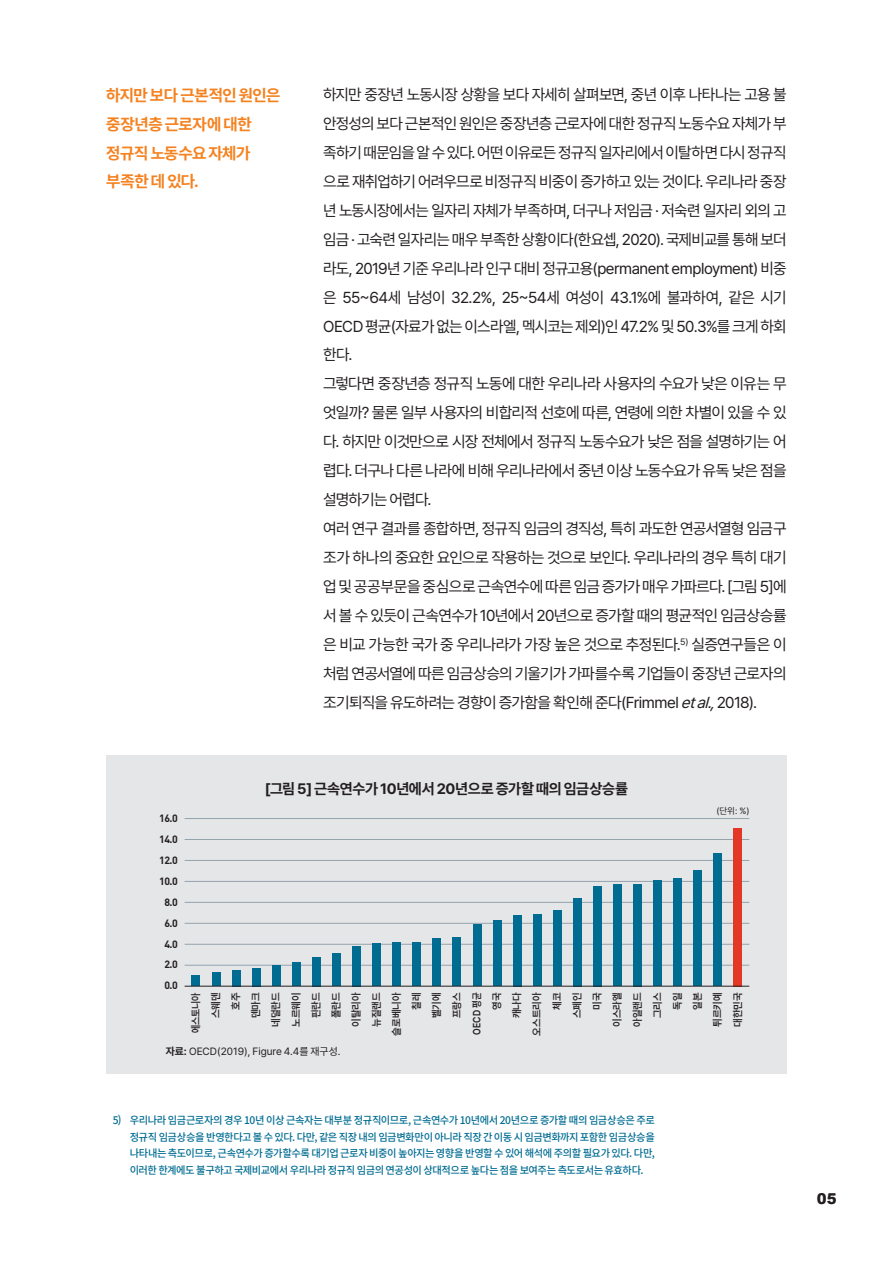
<style>
.page{position:relative;width:893px;height:1263px;background:#fff}
.page>*{position:absolute;margin:0;border:0;box-sizing:border-box;transform-origin:0 0}
.t1{font:700 16.5px/29px "Pretendard";letter-spacing:-.025em;color:#f58220}
.t2{font:15.75px/29px "Pretendard";letter-spacing:-.045em;color:#231f20}
.t3{font:700 15px "Pretendard";letter-spacing:-.015em;color:#231f20}
.t4{font:900 15px "Arial";color:#231f20}
.t5{font:500 10.5px/16.5px "Noto Sans CJ Kkr";letter-spacing:-.045em;color:#016c92;text-align:justify}
.t6{font:600 10.5px/20.1px "Pretendard";color:#231f20;text-align:right;scale:.9 1}
.t7{font:700 10.5px/21px "DIN Pro";letter-spacing:-.045em;color:#231f20;text-align:center}
.t8{font:10.5px "Pretendard";color:#231f20}
.t9{font:9px "Pretendard";color:#231f20}
.s1{font-style:italic}
.s2{font-weight:700}
</style>
<div class="page">
<div style="left:106px;top:755px;width:681px;height:318px;background:#e5e6e8"></div>
<hr style="left:185px;top:965px;width:564px;height:1px;background:#95a3ad">
<hr style="left:185px;top:944px;width:564px;height:1px;background:#95a3ad">
<hr style="left:185px;top:923px;width:564px;height:1px;background:#95a3ad">
<hr style="left:185px;top:902px;width:564px;height:1px;background:#95a3ad">
<hr style="left:185px;top:881px;width:564px;height:1px;background:#95a3ad">
<hr style="left:185px;top:860px;width:564px;height:1px;background:#95a3ad">
<hr style="left:185px;top:839px;width:564px;height:1px;background:#95a3ad">
<hr style="left:185px;top:818px;width:564px;height:1px;background:#95a3ad">
<div style="left:192px;top:975px;width:8px;height:11px;background:#016c92"></div>
<div style="left:212px;top:972px;width:8px;height:14px;background:#016c92"></div>
<div style="left:232px;top:970px;width:8px;height:16px;background:#016c92"></div>
<div style="left:252px;top:968px;width:8px;height:18px;background:#016c92"></div>
<div style="left:272px;top:965px;width:9px;height:21px;background:#016c92"></div>
<div style="left:292px;top:963px;width:9px;height:23px;background:#016c92"></div>
<div style="left:312px;top:957px;width:9px;height:29px;background:#016c92"></div>
<div style="left:332px;top:953px;width:9px;height:33px;background:#016c92"></div>
<div style="left:352px;top:946px;width:9px;height:40px;background:#016c92"></div>
<div style="left:372px;top:943px;width:9px;height:43px;background:#016c92"></div>
<div style="left:392px;top:942px;width:9px;height:44px;background:#016c92"></div>
<div style="left:413px;top:942px;width:8px;height:44px;background:#016c92"></div>
<div style="left:433px;top:938px;width:8px;height:48px;background:#016c92"></div>
<div style="left:453px;top:937px;width:8px;height:49px;background:#016c92"></div>
<div style="left:473px;top:924px;width:8px;height:62px;background:#016c92"></div>
<div style="left:493px;top:921px;width:8px;height:65px;background:#016c92"></div>
<div style="left:513px;top:915px;width:8px;height:71px;background:#016c92"></div>
<div style="left:533px;top:914px;width:8px;height:72px;background:#016c92"></div>
<div style="left:553px;top:910px;width:9px;height:76px;background:#016c92"></div>
<div style="left:573px;top:898px;width:9px;height:88px;background:#016c92"></div>
<div style="left:593px;top:886px;width:9px;height:100px;background:#016c92"></div>
<div style="left:613px;top:884px;width:9px;height:102px;background:#016c92"></div>
<div style="left:633px;top:884px;width:9px;height:102px;background:#016c92"></div>
<div style="left:653px;top:880px;width:9px;height:106px;background:#016c92"></div>
<div style="left:673px;top:878px;width:9px;height:108px;background:#016c92"></div>
<div style="left:694px;top:870px;width:8px;height:116px;background:#016c92"></div>
<div style="left:714px;top:853px;width:8px;height:133px;background:#016c92"></div>
<div style="left:734px;top:828px;width:8px;height:158px;background:#e33826"></div>
<hr style="left:185px;top:986px;width:564px;height:1px;background:#231f20">
<p class="t1" style="left:106px;top:80px;width:176px">하지만 보다 근본적인 원인은 중장년층 근로자에 대한 정규직 노동수요 자체가 부족한 데 있다.</p>
<p class="t2" style="left:323px;top:79px;width:465px">하지만 중장년 노동시장 상황을 보다 자세히 살펴보면, 중년 이후 나타나는 고용 불 안정성의 보다 근본적인 원인은 중장년층 근로자에 대한 정규직 노동수요 자체가 부 족하기 때문임을 알 수 있다. 어떤 이유로든 정규직 일자리에서 이탈하면 다시 정규직 으로 재취업하기 어려우므로 비정규직 비중이 증가하고 있는 것이다. 우리나라 중장 년 노동시장에서는 일자리 자체가 부족하며, 더구나 저임금 · 저숙련 일자리 외의 고 임금 · 고숙련 일자리는 매우 부족한 상황이다(한요셉, 2020). 국제비교를 통해 보더 라도, 2019년 기준 우리나라 인구 대비 정규고용(permanent employment) 비중 은 55~64세 남성이 32.2%, 25~54세 여성이 43.1%에 불과하여, 같은 시기 OECD 평균(자료가 없는 이스라엘, 멕시코는 제외)인 47.2% 및 50.3%를 크게 하회 한다.<br>그렇다면 중장년층 정규직 노동에 대한 우리나라 사용자의 수요가 낮은 이유는 무 엇일까? 물론 일부 사용자의 비합리적 선호에 따른, 연령에 의한 차별이 있을 수 있 다. 하지만 이것만으로 시장 전체에서 정규직 노동수요가 낮은 점을 설명하기는 어 렵다. 더구나 다른 나라에 비해 우리나라에서 중년 이상 노동수요가 유독 낮은 점을 설명하기는 어렵다.<br>여러 연구 결과를 종합하면, 정규직 임금의 경직성, 특히 과도한 연공서열형 임금구 조가 하나의 중요한 요인으로 작용하는 것으로 보인다. 우리나라의 경우 특히 대기 업 및 공공부문을 중심으로 근속연수에 따른 임금 증가가 매우 가파르다. [그림 5]에 서 볼 수 있듯이 근속연수가 10년에서 20년으로 증가할 때의 평균적인 임금상승률 은 비교 가능한 국가 중 우리나라가 가장 높은 것으로 추정된다.<sup>5)</sup> 실증연구들은 이 처럼 연공서열에 따른 임금상승의 기울기가 가파를수록 기업들이 중장년 근로자의 조기퇴직을 유도하려는 경향이 증가함을 확인해 준다(Frimmel <span class="s1">etal.,</span>2018).</p>
<p class="t7" style="left:159px;top:807px;width:20px">16.0<br>14.0<br>12.0<br>10.0<br>8.0<br>6.0<br>4.0<br>2.0<br>0.0</p>
<p class="t3" style="left:265px;top:778px;width:365px">[그림 5] 근속연수가 10년에서 20년으로 증가할 때의 임금상승률</p>
<p class="t9" style="left:716px;top:804px;width:35px">(단위: %)</p>
<p class="t6" style="left:185px;top:1036px;width:49px;rotate:-90deg">에스토니아 스웨덴 호주 덴마크 네덜란드 노르웨이 핀란드 폴란드 이탈리아 뉴질랜드 슬로베니아 칠레 벨기에 프랑스<br>OECD 평균 영국 캐나다 오스트리아 체코 스페인 미국 이스라엘 아일랜드 그리스 독일<br>일본 튀르키예 대한민국</p>
<p class="t8" style="left:166px;top:1043px;width:176px"><span class="s2">자료:</span> OECD(2019), Figure 4.4를 재구성.</p>
<p class="t5" style="left:130px;top:1112px;width:527px;text-indent:-17px">5) 우리나라 임금근로자의 경우 10년 이상 근속자는 대부분 정규직이므로, 근속연수가 10년에서 20년으로 증가할 때의 임금상승은 주로 정규직 임금상승을 반영한다고 볼 수 있다. 다만, 같은 직장 내의 임금변화만이 아니라 직장 간 이동 시 임금변화까지 포함한 임금상승을 나타내는 측도이므로, 근속연수가 증가할수록 대기업 근로자 비중이 높아지는 영향을 반영할 수 있어 해석에 주의할 필요가 있다. 다만, 이러한 한계에도 불구하고 국제비교에서 우리나라 정규직 임금의 연공성이 상대적으로 높다는 점을 보여주는 측도로서는 유효하다.</p>
<p class="t4" style="left:817px;top:1187px;width:21px">05</p>
</div>
